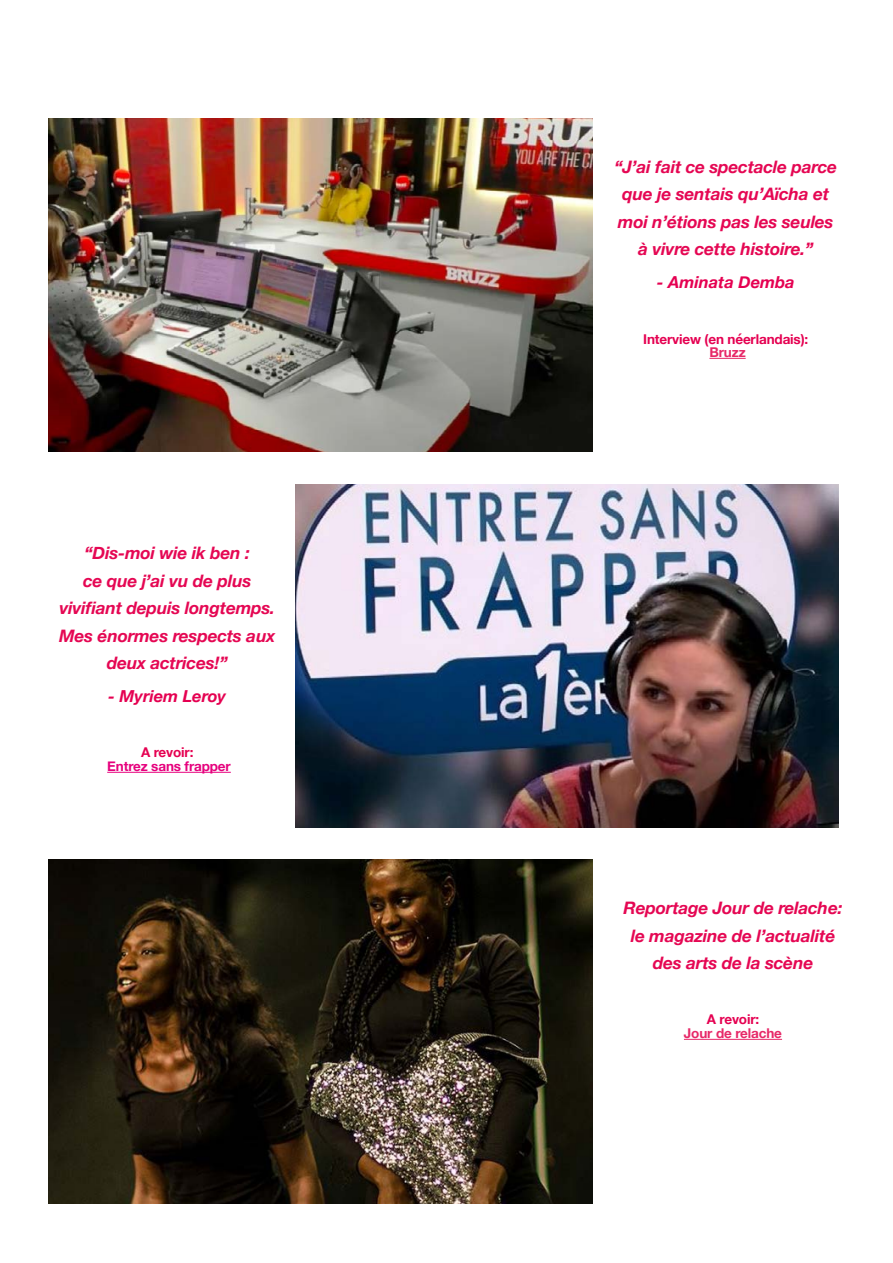
<style>
.page{position:relative;width:893px;height:1263px;background:#fff}
.page>*{position:absolute;margin:0;border:0;box-sizing:border-box;transform-origin:0 0}
.t1{font:italic 700 17.25px/27.5px "Helvetica Neue";letter-spacing:-.01em;color:#e50753;text-align:center}
.t2{font:italic 700 16.5px "Helvetica Neue";color:#e50051}
.t3{font:700 13.5px "Helvetica Neue";letter-spacing:-.01em;color:#e50051}
.t4{font:700 13.5px "Helvetica Neue";letter-spacing:-.01em;color:#e72868}
.t5{font:700 13.5px "Helvetica Neue";letter-spacing:-.01em;color:#e6007d}
</style>
<div class="page">
<img style="left:49px;top:860px;width:543px;height:343px">
<img style="left:296px;top:484px;width:543px;height:344px">
<img style="left:49px;top:118px;width:543px;height:334px">
<hr style="left:107px;top:772px;width:124px;height:1px;background:#e6007d">
<hr style="left:709px;top:358px;width:37px;height:1px;background:#e72868">
<hr style="left:684px;top:1039px;width:98px;height:1px;background:#e72868">
<p class="t1" style="left:59px;top:540px;width:218px">“Dis-moi wie ik ben :<br>ce que j’ai vu de plus vivifiant depuis longtemps.<br>Mes énormes respects aux deux actrices!”</p>
<p class="t2" style="left:108px;top:683px;width:119px">- Myriem Leroy</p>
<p class="t3" style="left:141px;top:742px;width:54px">A revoir:</p>
<p class="t5" style="left:107px;top:755px;width:125px">Entrez sans frapper</p>
<p class="t1" style="left:614px;top:153px;width:224px">“J’ai fait ce spectacle parce que je sentais qu’Aïcha et moi n’étions pas les seules à vivre cette histoire.”</p>
<p class="t2" style="left:657px;top:270px;width:139px">- Aminata Demba</p>
<p class="t3" style="left:643px;top:328px;width:167px">Interview (en néerlandais):</p>
<p class="t4" style="left:709px;top:342px;width:38px">Bruzz</p>
<p class="t1" style="left:623px;top:895px;width:220px">Reportage Jour de relache: le magazine de l’actualité des arts de la scène</p>
<p class="t3" style="left:707px;top:1009px;width:54px">A revoir:</p>
<p class="t4" style="left:684px;top:1022px;width:100px">Jour de relache</p>
</div>
